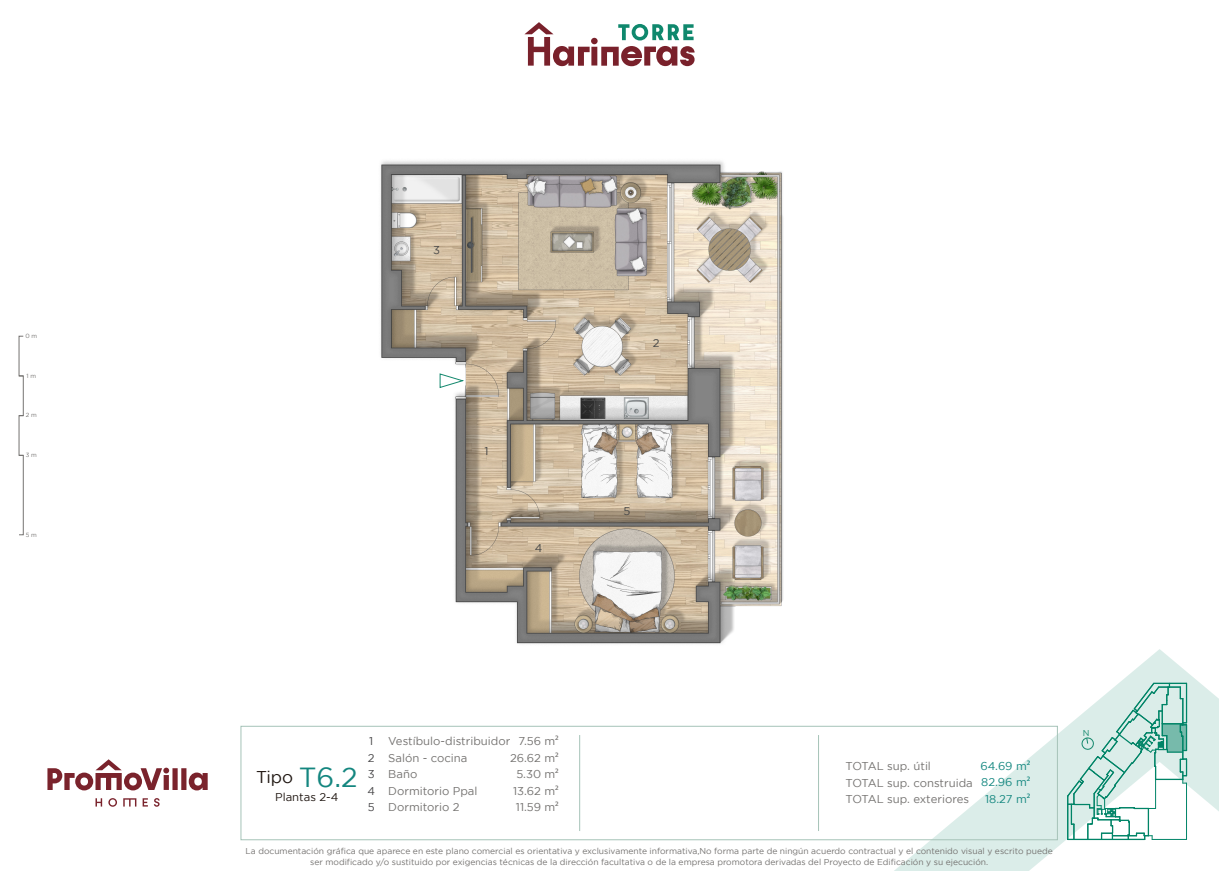
<style>
.page{position:relative;width:1219px;height:871px;background:#fff}
.page>*{position:absolute;margin:0;border:0;box-sizing:border-box;transform-origin:0 0}
.t1{font:17px "Gotham HTF";color:#1f1611}
.t2{font:11.3px/16.4px "Gotham HTF";color:#747270}
.t3{font:11.3px/16.4px "Gotham HTF";color:#148780;text-align:center}
.t4{font:11.3px "Gotham HTF";color:#1f1611}
.t5{font:11.3px/16.4px "Gotham HTF";color:#49484a}
.t6{font:11.3px "Gotham HTF";color:#464747}
.t7{font:8.5px/10.2px "Gotham HTF";color:#747270;text-align:center}
.t8{font:8.5px "Gotham HTF";color:#13886d}
.t9{font:6px "Gotham HTF";color:#757371}
.s1{font-size:27.6px;color:#14867f}
.s2{font-family:"Myriad Pro"}
</style>
<div class="page">
<img style="left:18px;top:22px;width:1201px;height:848px">
<svg style="left:1066px;top:681px;width:121px;height:159px"></svg>
<div style="left:19px;top:375px;width:5px;height:41px;border:1px solid #757371"></div>
<div style="left:19px;top:455px;width:5px;height:80px;border:1px solid #757371"></div>
<svg style="left:439px;top:372px;width:25px;height:16px"></svg>
<p class="t9" style="left:25px;top:332px;width:13px">0 m</p>
<p class="t9" style="left:26px;top:372px;width:11px">1 m</p>
<p class="t9" style="left:26px;top:411px;width:13px">2 m</p>
<p class="t9" style="left:26px;top:452px;width:13px">3 m</p>
<p class="t9" style="left:26px;top:531px;width:13px">5 m</p>
<h2 class="t6" style="left:433px;top:243px;width:8px">3</h2>
<h2 class="t6" style="left:484px;top:445px;width:6px">1</h2>
<h2 class="t6" style="left:535px;top:542px;width:9px">4</h2>
<h2 class="t6" style="left:653px;top:336px;width:8px">2</h2>
<h2 class="t6" style="left:623px;top:504px;width:8px">5</h2>
<h1 class="t1" style="left:256px;top:767px;width:103px">Tipo <span class="s1">T6.2</span></h1>
<h2 class="t4" style="left:275px;top:790px;width:65px">Plantas 2-4</h2>
<h2 class="t5" style="left:367px;top:732px;width:9px">1<br>2<br>3<br>4<br>5</h2>
<h2 class="t2" style="left:388px;top:732px;width:124px">Vestíbulo-distribuidor<br>Salón - cocina<br>Baño<br>Dormitorio Ppal<br>Dormitorio 2</h2>
<h2 class="t2" style="left:510px;top:732px;width:50px;text-align:right">7.56 m<span class="s2">²<br></span>26.62 m<span class="s2">²<br></span>5.30 m<span class="s2">²<br></span>13.62 m<span class="s2">²<br></span>11.59 m<span class="s2">²</span></h2>
<h2 class="t2" style="left:846px;top:757px;width:129px">TOTAL sup. útil<br>TOTAL sup. construida<br>TOTAL sup. exteriores</h2>
<h2 class="t3" style="left:980px;top:757px;width:51px">64.69 m<span class="s2">²<br></span>82.96 m<span class="s2">²<br></span>18.27 m<span class="s2">²</span></h2>
<p class="t7" style="left:246px;top:845px;width:809px">La documentación gráfica que aparece en este plano comercial es orientativa y exclusivamente informativa,No forma parte de ningún acuerdo contractual y el contenido visual y escrito puede ser modificado y/o sustituido por exigencias técnicas de la dirección facultativa o de la empresa promotora derivadas del Proyecto de Edificación y su ejecución.</p>
<p class="t8" style="left:1083px;top:727px;width:8px">N</p>
</div>
